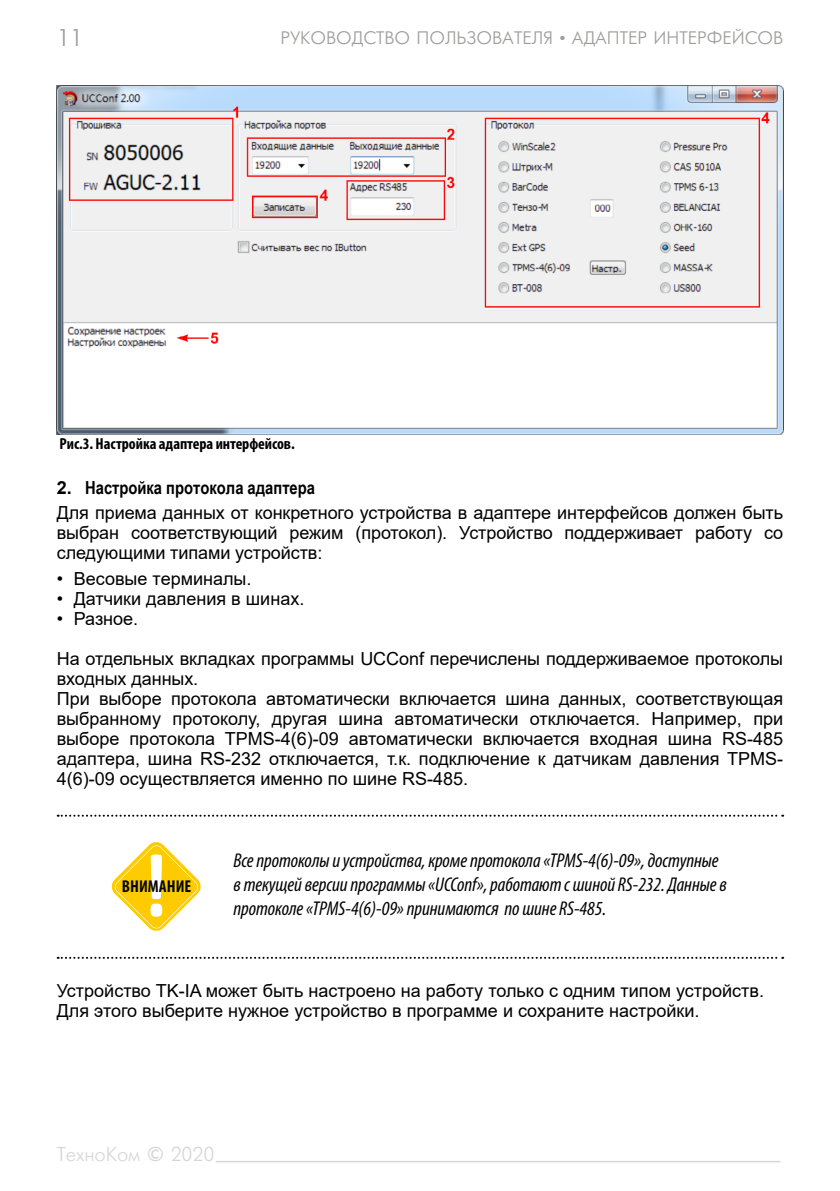
<style>
.page{position:relative;width:840px;height:1191px;background:#fff}
.page>*{position:absolute;margin:0;border:0;box-sizing:border-box;transform-origin:0 0}
.t1{font:24px "Futuris Cyrillic";color:#9d9d9c}
.t2{font:italic condensed 20px/24px "Myriad Pro";letter-spacing:-.005em;color:#000}
.t3{font:20px "Futuris Cyrillic";letter-spacing:-.005em;color:#d6d6d6}
.t4{font:18px/20px "Arial";color:#000}
.t5{font:18px "Futuris Cyrillic";color:#9d9d9c}
.t6{font:700 18px "Arial Narrow";color:#000}
.t7{font:700 condensed 17.2px "Myriad Pro";color:#090909}
.t8{font:700 condensed 16px "Myriad Pro";letter-spacing:-.005em;color:#000}
.s1{font-family:"Arial"}
</style>
<div class="page">
<hr style="left:216px;top:1160px;width:563px;height:2px;background:#d6d6d6">
<img style="left:57px;top:85px;width:725px;height:349px">
<svg style="left:58px;top:814px;width:724px;height:2px"></svg>
<svg style="left:58px;top:956px;width:724px;height:2px"></svg>
<svg style="left:112px;top:842px;width:89px;height:89px"></svg>
<h1 class="t1" style="left:57px;top:26px;width:28px">11</h1>
<p class="t5" style="left:280px;top:29px;width:504px">РУКОВОДСТВО ПОЛЬЗОВАТЕЛЯ • АДАПТЕР ИНТЕРФЕЙСОВ</p>
<p class="t8" style="left:60px;top:434px;width:236px">Рис.3. Настройка адаптера интерфейсов.</p>
<p class="t6" style="left:57px;top:474px;width:260px"><span class="s1">2.</span> Настройка протокола адаптера</p>
<p class="t4" style="left:57px;top:503px;width:727px;text-align:justify">Для приема данных от конкретного устройства в адаптере интерфейсов должен быть выбран соответствующий режим (протокол). Устройство поддерживает работу со следующими типами устройств:</p>
<p class="t4" style="left:57px;top:568px;width:196px">• Весовые терминалы.</p>
<p class="t4" style="left:57px;top:588px;width:249px">• Датчики давления в шинах.</p>
<p class="t4" style="left:57px;top:608px;width:83px">• Разное.</p>
<p class="t4" style="left:57px;top:648px;width:727px">На отдельных вкладках программы UCConf перечислены поддерживаемое протоколы входных данных.<br>При выборе протокола автоматически включается шина данных, соответствующая выбранному протоколу, другая шина автоматически отключается. Например, при выборе протокола TPMS-4(6)-09 автоматически включается входная шина RS-485 адаптера, шина RS-232 отключается, т.к. подключение к датчикам давления TPMS-4(6)-09 осуществляется именно по шине RS-485.</p>
<p class="t7" style="left:122px;top:875px;width:71px">ВНИМАНИЕ</p>
<p class="t2" style="left:233px;top:848px;width:494px">Все протоколы и устройства, кроме протокола «TPMS-4(6)-09», доступные в текущей версии программы «UCConf», работают с шиной RS-232. Данные в протоколе «TPMS-4(6)-09» принимаются по шине RS-485.</p>
<p class="t4" style="left:57px;top:980px;width:708px">Устройство TK-IA может быть настроено на работу только с одним типом устройств.<br>Для этого выберите нужное устройство в программе и сохраните настройки.</p>
<p class="t3" style="left:57px;top:1143px;width:159px">ТехноKом © 2020</p>
</div>
